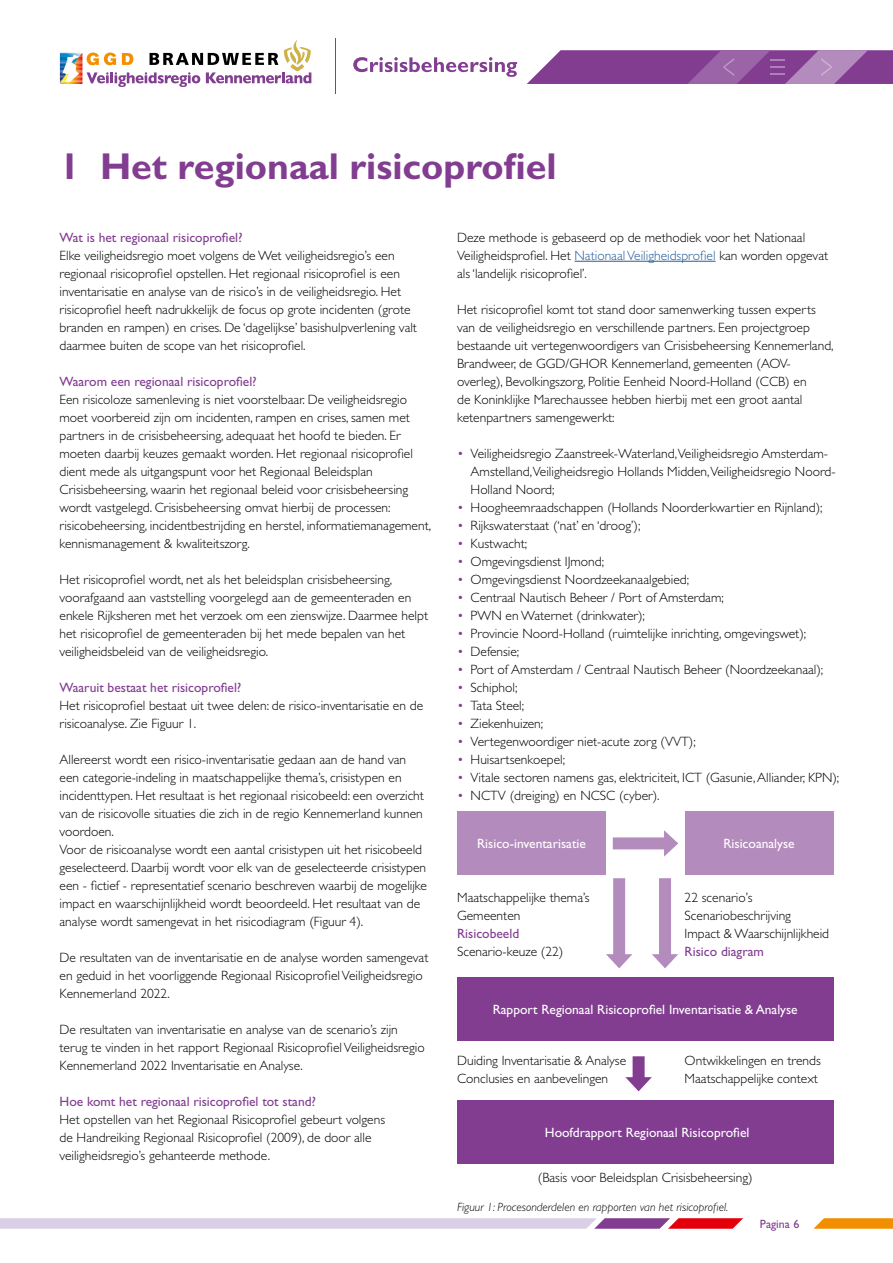
<style>
.page{position:relative;width:893px;height:1263px;background:#fff}
.page>*{position:absolute;margin:0;border:0;box-sizing:border-box;transform-origin:0 0}
.t1{font:700 37.5px "Gill Sans Std";color:#823d91}
.t2{font:300 13.5px/18px "Gill Sans Std";color:#000}
.t3{font:13.5px "Gill Sans Std";color:#823d91}
.t4{font:13.5px "Gill Sans Std";color:#fff}
.t5{font:italic 300 12px "Gill Sans Std";color:#000}
.t6{font:12px "Gill Sans Std";color:#823d91}
.s1{color:#275b9b}
.s2{color:#823d91}
</style>
<div class="page">
<svg style="left:813px;top:1218px;width:80px;height:11px"></svg>
<svg style="left:0;top:1218px;width:743px;height:11px;background:#d6b4cf"></svg>
<svg style="left:527px;top:50px;width:366px;height:34px;background:#9357a0"></svg>
<svg style="left:353px;top:57px;width:164px;height:20px"></svg>
<svg style="left:60px;top:40px;width:251px;height:47px"></svg>
<hr style="left:336px;top:38px;width:1px;height:55px;background:#823f91">
<img style="left:60px;top:53px;width:22px;height:29px">
<hr style="left:575px;top:261px;width:141px;height:1px;background:#275b9b">
<div style="left:457px;top:811px;width:149px;height:64px;background:#b48bbd"></div>
<div style="left:685px;top:811px;width:148px;height:64px;background:#b48bbd"></div>
<div style="left:457px;top:977px;width:376px;height:64px;background:#823d91"></div>
<div style="left:457px;top:1100px;width:376px;height:64px;background:#823d91"></div>
<div style="left:613px;top:837px;width:56px;height:12px;background:#b48bbd"></div>
<svg style="left:664px;top:830px;width:14px;height:27px"></svg>
<div style="left:613px;top:878px;width:12px;height:81px;background:#b48bbd"></div>
<svg style="left:606px;top:954px;width:26px;height:14px"></svg>
<div style="left:659px;top:878px;width:12px;height:81px;background:#b48bbd"></div>
<svg style="left:652px;top:954px;width:26px;height:14px"></svg>
<div style="left:633px;top:1056px;width:12px;height:26px;background:#823d91"></div>
<svg style="left:625px;top:1077px;width:27px;height:14px"></svg>
<h1 class="t1" style="left:60px;top:144px;width:499px">1 Het regionaal risicoprofiel</h1>
<p class="t3" style="left:60px;top:230px;width:185px">Wat is het regionaal risicoprofiel?</p>
<p class="t2" style="left:60px;top:246px;width:359px">Elke veiligheidsregio moet volgens de Wet veiligheidsregio’s een regionaal risicoprofiel opstellen. Het regionaal risicoprofiel is een inventarisatie en analyse van de risico’s in de veiligheidsregio. Het risicoprofiel heeft nadrukkelijk de focus op grote incidenten (grote branden en rampen) en crises. De ‘dagelijkse’ basishulpverlening valt daarmee buiten de scope van het risicoprofiel.</p>
<p class="t3" style="left:60px;top:374px;width:199px">Waarom een regionaal risicoprofiel?</p>
<p class="t2" style="left:60px;top:390px;width:373px">Een risicoloze samenleving is niet voorstelbaar. De veiligheidsregio moet voorbereid zijn om incidenten, rampen en crises, samen met partners in de crisisbeheersing, adequaat het hoofd te bieden. Er moeten daarbij keuzes gemaakt worden. Het regionaal risicoprofiel dient mede als uitgangspunt voor het Regionaal Beleidsplan Crisisbeheersing, waarin het regionaal beleid voor crisisbeheersing wordt vastgelegd. Crisisbeheersing omvat hierbij de processen: risicobeheersing, incidentbestrijding en herstel, informatiemanagement, kennismanagement &amp; kwaliteitszorg.</p>
<p class="t2" style="left:60px;top:570px;width:370px">Het risicoprofiel wordt, net als het beleidsplan crisisbeheersing, voorafgaand aan vaststelling voorgelegd aan de gemeenteraden en enkele Rijksheren met het verzoek om een zienswijze. Daarmee helpt het risicoprofiel de gemeenteraden bij het mede bepalen van het veiligheidsbeleid van de veiligheidsregio.</p>
<p class="t3" style="left:60px;top:679px;width:183px">Waaruit bestaat het risicoprofiel?</p>
<p class="t2" style="left:60px;top:696px;width:365px">Het risicoprofiel bestaat uit twee delen: de risico-inventarisatie en de risicoanalyse. Zie Figuur 1.</p>
<p class="t2" style="left:60px;top:750px;width:369px">Allereerst wordt een risico-inventarisatie gedaan aan de hand van een categorie-indeling in maatschappelijke thema’s, crisistypen en incidenttypen. Het resultaat is het regionaal risicobeeld: een overzicht van de risicovolle situaties die zich in de regio Kennemerland kunnen voordoen.<br>Voor de risicoanalyse wordt een aantal crisistypen uit het risicobeeld geselecteerd. Daarbij wordt voor elk van de geselecteerde crisistypen een - fictief - representatief scenario beschreven waarbij de mogelijke impact en waarschijnlijkheid wordt beoordeeld. Het resultaat van de analyse wordt samengevat in het risicodiagram (Figuur 4).</p>
<p class="t2" style="left:60px;top:948px;width:370px">De resultaten van de inventarisatie en de analyse worden samengevat en geduid in het voorliggende Regionaal Risicoprofiel Veiligheidsregio<br>Kennemerland 2022.</p>
<p class="t2" style="left:60px;top:1020px;width:367px">De resultaten van inventarisatie en analyse van de scenario’s zijn terug te vinden in het rapport Regionaal Risicoprofiel Veiligheidsregio<br>Kennemerland 2022 Inventarisatie en Analyse.</p>
<p class="t3" style="left:60px;top:1093px;width:258px">Hoe komt het regionaal risicoprofiel tot stand?</p>
<p class="t2" style="left:60px;top:1110px;width:327px">Het opstellen van het Regionaal Risicoprofiel gebeurt volgens de Handreiking Regionaal Risicoprofiel (2009), de door alle veiligheidsregio’s gehanteerde methode.</p>
<p class="t2" style="left:457px;top:228px;width:373px">Deze methode is gebaseerd op de methodiek voor het Nationaal<br>Veiligheidsprofiel. Het <span class="s1">Nationaal Veiligheidsprofiel</span> kan worden opgevat als ‘landelijk risicoprofiel’.</p>
<p class="t2" style="left:457px;top:300px;width:378px">Het risicoprofiel komt tot stand door samenwerking tussen experts van de veiligheidsregio en verschillende partners. Een projectgroep bestaande uit vertegenwoordigers van Crisisbeheersing Kennemerland, Brandweer, de GGD/GHOR Kennemerland, gemeenten (AOV&shy;overleg), Bevolkingszorg, Politie Eenheid Noord-Holland (CCB) en<br>de Koninklijke Marechaussee hebben hierbij met een groot aantal ketenpartners samengewerkt:</p>
<p class="t2" style="left:471px;top:444px;width:366px;text-indent:-14px"><span class="s2">•</span> Veiligheidsregio Zaanstreek-Waterland,Veiligheidsregio Amsterdam-<br>Amstelland,Veiligheidsregio Hollands Midden,Veiligheidsregio Noord-<br>Holland Noord;</p>
<p class="t2" style="left:457px;top:498px;width:367px"><span class="s2">•</span> Hoogheemraadschappen (Hollands Noorderkwartier en Rijnland);</p>
<p class="t2" style="left:457px;top:516px;width:185px"><span class="s2">•</span> Rijkswaterstaat (‘nat’ en ‘droog’);</p>
<p class="t2" style="left:457px;top:534px;width:72px"><span class="s2">•</span> Kustwacht;</p>
<p class="t2" style="left:457px;top:552px;width:149px"><span class="s2">•</span> Omgevingsdienst IJmond;</p>
<p class="t2" style="left:457px;top:570px;width:233px"><span class="s2">•</span> Omgevingsdienst Noordzeekanaalgebied;</p>
<p class="t2" style="left:457px;top:588px;width:268px"><span class="s2">•</span> Centraal Nautisch Beheer / Port of Amsterdam;</p>
<p class="t2" style="left:457px;top:606px;width:189px"><span class="s2">•</span> PWN en Waternet (drinkwater);</p>
<p class="t2" style="left:457px;top:624px;width:351px"><span class="s2">•</span> Provincie Noord-Holland (ruimtelijke inrichting, omgevingswet);</p>
<p class="t2" style="left:457px;top:642px;width:64px"><span class="s2">•</span> Defensie;</p>
<p class="t2" style="left:457px;top:660px;width:368px"><span class="s2">•</span> Port of Amsterdam / Centraal Nautisch Beheer (Noordzeekanaal);</p>
<p class="t2" style="left:457px;top:678px;width:62px"><span class="s2">•</span> Schiphol;</p>
<p class="t2" style="left:457px;top:696px;width:69px"><span class="s2">•</span> Tata Steel;</p>
<p class="t2" style="left:457px;top:714px;width:88px"><span class="s2">•</span> Ziekenhuizen;</p>
<p class="t2" style="left:457px;top:732px;width:240px"><span class="s2">•</span> Vertegenwoordiger niet-acute zorg (VVT);</p>
<p class="t2" style="left:457px;top:750px;width:110px"><span class="s2">•</span> Huisartsenkoepel;</p>
<p class="t2" style="left:457px;top:768px;width:384px"><span class="s2">•</span> Vitale sectoren namens gas, elektriciteit, ICT (Gasunie, Alliander, KPN);</p>
<p class="t2" style="left:457px;top:786px;width:204px"><span class="s2">•</span> NCTV (dreiging) en NCSC (cyber).</p>
<p class="t4" style="left:477px;top:836px;width:110px">Risico-inventarisatie</p>
<p class="t4" style="left:723px;top:836px;width:73px">Risicoanalyse</p>
<p class="t2" style="left:457px;top:888px;width:134px">Maatschappelijke thema’s<br>Gemeenten</p>
<p class="t3" style="left:457px;top:925px;width:64px">Risicobeeld</p>
<p class="t2" style="left:457px;top:942px;width:108px">Scenario-keuze (22)</p>
<p class="t2" style="left:685px;top:888px;width:146px">22 scenario’s<br>Scenariobeschrijving<br>Impact &amp; Waarschijnlijkheid</p>
<p class="t3" style="left:685px;top:943px;width:81px">Risico diagram</p>
<p class="t4" style="left:493px;top:1001px;width:306px">Rapport Regionaal Risicoprofiel Inventarisatie &amp; Analyse</p>
<p class="t2" style="left:457px;top:1052px;width:171px">Duiding Inventarisatie &amp; Analyse<br>Conclusies en aanbevelingen</p>
<p class="t2" style="left:685px;top:1052px;width:138px">Ontwikkelingen en trends<br>Maatschappelijke context</p>
<p class="t4" style="left:545px;top:1124px;width:206px">Hoofdrapport Regionaal Risicoprofiel</p>
<p class="t2" style="left:538px;top:1169px;width:216px">(Basis voor Beleidsplan Crisisbeheersing)</p>
<p class="t5" style="left:457px;top:1200px;width:273px">Figuur 1: Procesonderdelen en rapporten van het risicoprofiel.</p>
<p class="t6" style="left:760px;top:1216px;width:41px">Pagina 6</p>
</div>
